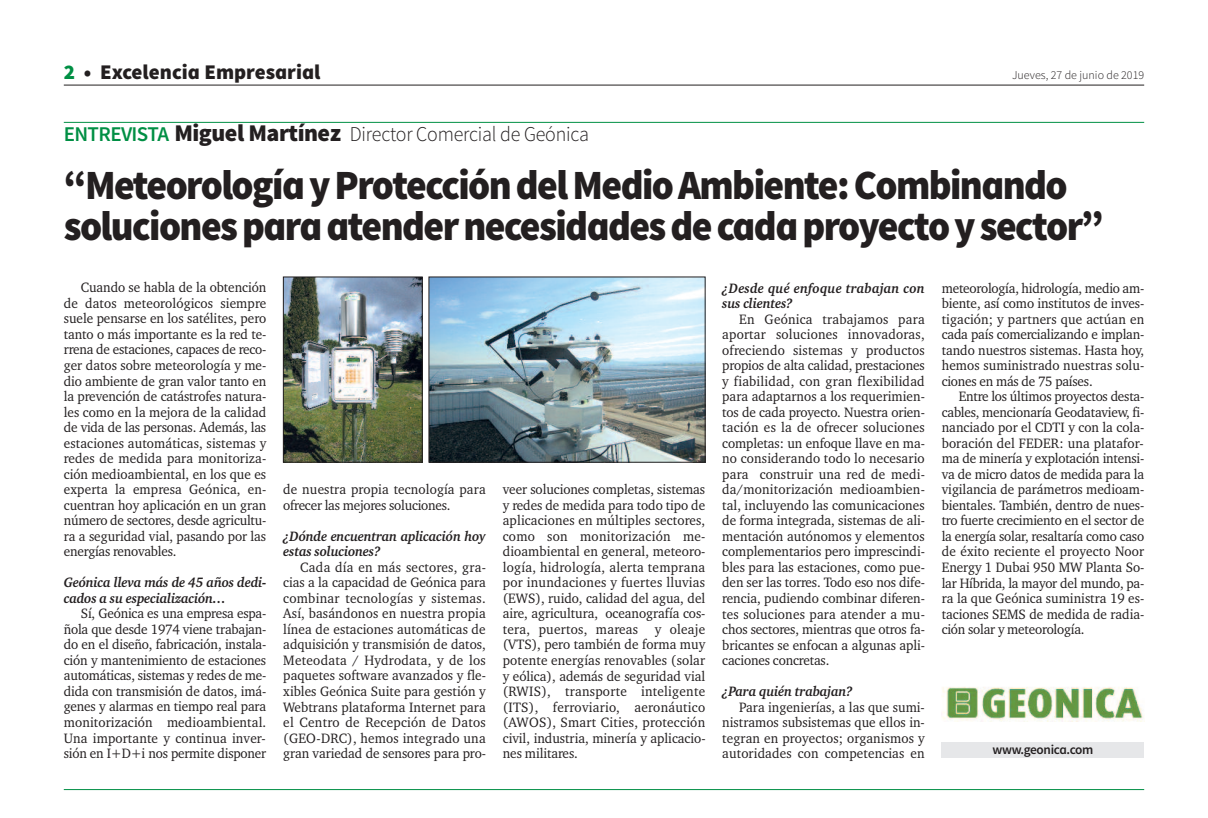
<style>
.page{position:relative;width:1208px;height:818px;background:#fff}
.page>*{position:absolute;margin:0;border:0;box-sizing:border-box;transform-origin:0 0}
.t1{font:900 41.55px/40.3px "Source Sans Pro";letter-spacing:-.04em;color:#231f20;scale:.95 1}
.t2{font:300 21px "Source Sans Pro";letter-spacing:-.01em;color:#231f20;scale:.95 1}
.t3{font:900 20.85px "Source Sans Pro";color:#231f20}
.t4{font:13.95px/15.5px "Charter IT Cby BT";letter-spacing:-.005em;color:#231f20;text-align:justify;scale:.95 1}
.t5{font:italic 700 13.95px/15.5px "Charter IT Cby BT";letter-spacing:-.015em;color:#231f20;scale:.95 1}
.t6{font:italic 700 13.95px/15.5px "Charter IT Cby BT";letter-spacing:.01em;color:#231f20;scale:.95 1}
.t7{font:600 13.35px "Source Sans Pro";letter-spacing:-.025em;color:#231f20}
.t8{font:300 12px "Source Sans Pro";color:#231f20}
.s1{color:#008f44}
.s2{font-weight:600;color:#008f44}
.s3{font-weight:900;font-size:24px}
</style>
<div class="page">
<hr style="left:64px;top:85px;width:1080px;height:1px;background:#231f20">
<div style="left:941px;top:742px;width:203px;height:16px;background:#e6e7e9"></div>
<hr style="left:64px;top:122px;width:1080px;height:1px;background:#008f44">
<img style="left:431px;top:279px;width:272px;height:181px">
<div style="left:429px;top:277px;width:276px;height:185px;border:1px solid #231f20"></div>
<img style="left:285px;top:279px;width:135px;height:181px">
<div style="left:283px;top:277px;width:139px;height:185px;border:1px solid #231f20"></div>
<img style="left:942px;top:687px;width:201px;height:35px">
<hr style="left:64px;top:789px;width:1080px;height:1px;background:#008f44">
<h3 class="t3" style="left:64px;top:65px;width:258px"><span class="s1">2</span> • Excelencia Empresarial</h3>
<p class="t8" style="left:1012px;top:71px;width:133px">Jueves, 27 de junio de 2019</p>
<h2 class="t2" style="left:64px;top:126px;width:554px"><span class="s2">ENTREVISTA</span> <span class="s3">Miguel Martínez</span> Director Comercial de Geónica</h2>
<h1 class="t1" style="left:64px;top:168px;width:1096px">“Meteorología y Protección del Medio Ambiente: Combinando soluciones para atender necesidades de cada proyecto y sector”</h1>
<p class="t4" style="left:64px;top:281px;width:215px;text-indent:17px">Cuando se habla de la obtención de datos meteorológicos siempre suele pensarse en los satélites, pero tanto o más importante es la red te&shy;rrena de estaciones, capaces de reco&shy;ger datos sobre meteorología y me&shy;dio ambiente de gran valor tanto en la prevención de catástrofes natura&shy;les como en la mejora de la calidad de vida de las personas. Además, las estaciones automáticas, sistemas y redes de medida para monitoriza&shy;ción medioambiental, en los que es experta la empresa Geónica, en&shy;cuentran hoy aplicación en un gran número de sectores, desde agricultu&shy;ra a seguridad vial, pasando por las energías renovables.</p>
<p class="t5" style="left:64px;top:576px;width:215px">Geónica lleva más de 45 años dedi&shy;cados a su especialización…</p>
<p class="t4" style="left:64px;top:607px;width:215px;text-indent:17px">Sí, Geónica es una empresa espa&shy;ñola que desde 1974 viene trabajan&shy;do en el diseño, fabricación, instala&shy;ción y mantenimiento de estaciones automáticas, sistemas y redes de me&shy;dida con transmisión de datos, imá&shy;genes y alarmas en tiempo real para monitorización medioambiental.<br>Una importante y continua inver&shy;sión en I+D+i nos permite disponer</p>
<p class="t4" style="left:283px;top:483px;width:215px">de nuestra propia tecnología para ofrecer las mejores soluciones.</p>
<p class="t5" style="left:283px;top:529px;width:215px">¿Dónde encuentran aplicación hoy estas soluciones?</p>
<p class="t4" style="left:283px;top:560px;width:215px;text-indent:17px">Cada día en más sectores, gra&shy;cias a la capacidad de Geónica para combinar tecnologías y sistemas.<br>Así, basándonos en nuestra propia línea de estaciones automáticas de adquisición y transmisión de datos, Meteodata / Hydrodata, y de los paquetes software avanzados y fle&shy;xibles Geónica Suite para gestión y Webtrans plataforma Internet para el Centro de Recepción de Datos (GEO-DRC), hemos integrado una gran variedad de sensores para pro-</p>
<p class="t4" style="left:503px;top:483px;width:215px">veer soluciones completas, sistemas y redes de medida para todo tipo de aplicaciones en múltiples sectores, como son monitorización me&shy;dioambiental en general, meteoro&shy;logía, hidrología, alerta temprana por inundaciones y fuertes lluvias (EWS), ruido, calidad del agua, del aire, agricultura, oceanografía cos&shy;tera, puertos, mareas y oleaje (VTS), pero también de forma muy potente energías renovables (solar y eólica), además de seguridad vial (RWIS), transporte inteligente (ITS), ferroviario, aeronáutico (AWOS), Smart Cities, protección civil, industria, minería y aplicacio&shy;nes militares.</p>
<p class="t6" style="left:722px;top:281px;width:215px">¿Desde qué enfoque trabajan con sus clientes?</p>
<p class="t4" style="left:722px;top:312px;width:215px;text-indent:17px">En Geónica trabajamos para aportar soluciones innovadoras, ofreciendo sistemas y productos propios de alta calidad, prestaciones y fiabilidad, con gran flexibilidad para adaptarnos a los requerimien&shy;tos de cada proyecto. Nuestra orien&shy;tación es la de ofrecer soluciones completas: un enfoque llave en ma&shy;no considerando todo lo necesario para construir una red de medi&shy;da/monitorización medioambien&shy;tal, incluyendo las comunicaciones de forma integrada, sistemas de ali&shy;mentación autónomos y elementos complementarios pero imprescindi&shy;bles para las estaciones, como pue&shy;den ser las torres. Todo eso nos dife&shy;rencia, pudiendo combinar diferen&shy;tes soluciones para atender a mu&shy;chos sectores, mientras que otros fa&shy;bricantes se enfocan a algunas apli&shy;caciones concretas.</p>
<p class="t5" style="left:722px;top:684px;width:139px">¿Para quién trabajan?</p>
<p class="t4" style="left:722px;top:700px;width:215px;text-indent:17px">Para ingenierías, a las que sumi&shy;nistramos subsistemas que ellos in&shy;tegran en proyectos; organismos y autoridades con competencias en</p>
<p class="t4" style="left:941px;top:281px;width:215px">meteorología, hidrología, medio am&shy;biente, así como institutos de inves&shy;tigación; y partners que actúan en cada país comercializando e implan&shy;tando nuestros sistemas. Hasta hoy, hemos suministrado nuestras solu&shy;ciones en más de 75 países.</p>
<p class="t4" style="left:941px;top:390px;width:215px;text-indent:17px">Entre los últimos proyectos desta&shy;cables, mencionaría Geodataview, fi&shy;nanciado por el CDTI y con la cola&shy;boración del FEDER: una platafor&shy;ma de minería y explotación intensi&shy;va de micro datos de medida para la vigilancia de parámetros medioam&shy;bientales. También, dentro de nues&shy;tro fuerte crecimiento en el sector de la energía solar, resaltaría como caso de éxito reciente el proyecto Noor Energy 1 Dubai 950 MW Planta So&shy;lar Híbrida, la mayor del mundo, pa&shy;ra la que Geónica suministra 19 es&shy;taciones SEMS de medida de radia&shy;ción solar y meteorología.</p>
<p class="t7" style="left:992px;top:741px;width:103px">www.geonica.com</p>
</div>
